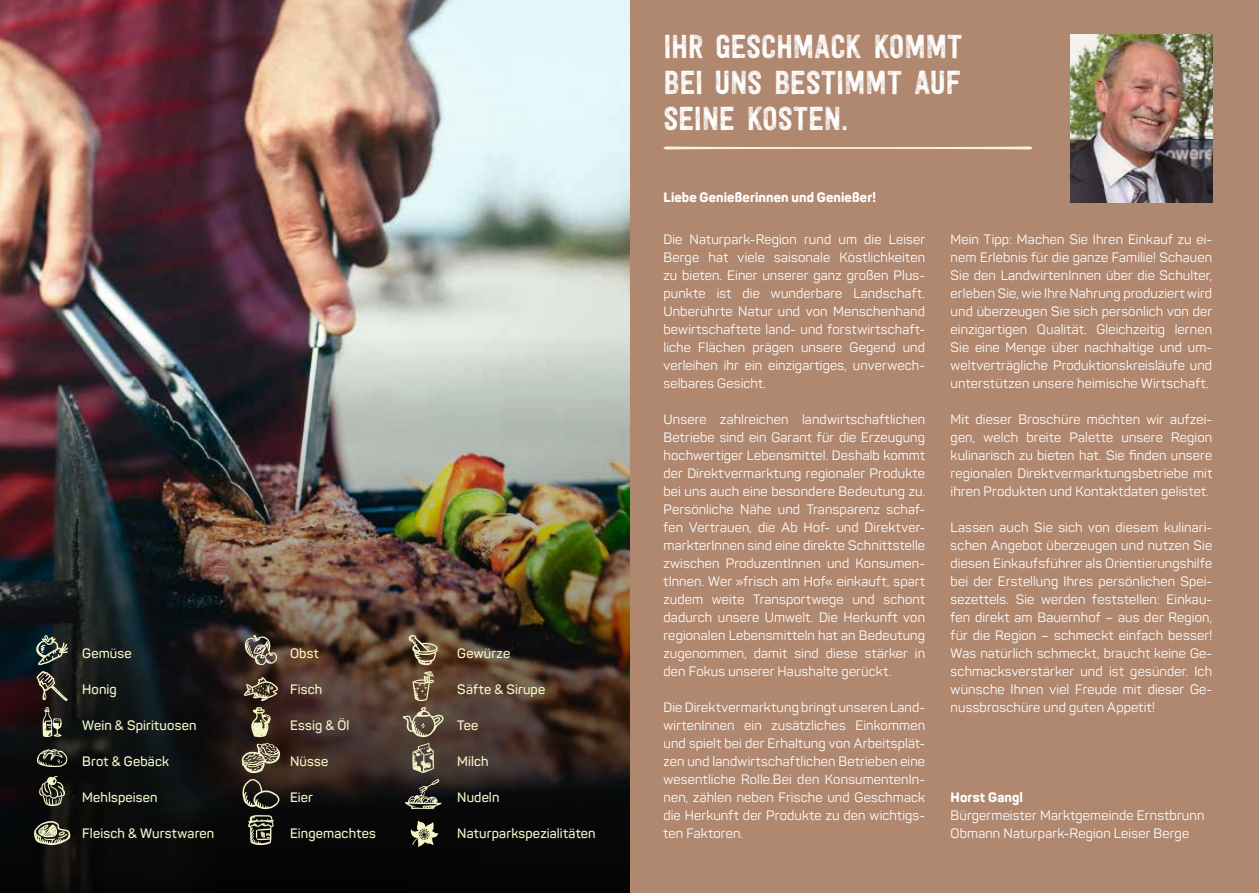
<style>
.page{position:relative;width:1259px;height:893px;background:#b0876f}
.page>*{position:absolute;margin:0;border:0;box-sizing:border-box;transform-origin:0 0}
.t1{font:33px/36px "Festivo LC Wood";letter-spacing:-.015em;color:#fff;text-align:justify}
.t2{font:13.5px/18px "Panton";letter-spacing:.01em;color:#fff;text-align:justify}
.t3{font:600 13.5px "Panton";letter-spacing:.01em;color:#f6f6c9}
.t4{font:800 13.5px "Panton";letter-spacing:.01em;color:#fff}
</style>
<div class="page">
<svg style="left:663px;top:146px;width:369px;height:4px"></svg>
<img style="left:1070px;top:34px;width:142px;height:168px">
<img style="left:0;top:0;width:629px;height:334px">
<img style="left:0;top:334px;width:629px;height:559px">
<svg style="left:39px;top:776px;width:26px;height:30px"></svg>
<svg style="left:36px;top:635px;width:32px;height:30px"></svg>
<svg style="left:36px;top:671px;width:32px;height:30px"></svg>
<svg style="left:43px;top:707px;width:19px;height:30px"></svg>
<svg style="left:37px;top:749px;width:30px;height:18px"></svg>
<svg style="left:244px;top:677px;width:34px;height:24px"></svg>
<svg style="left:34px;top:821px;width:36px;height:24px"></svg>
<svg style="left:251px;top:707px;width:20px;height:30px"></svg>
<svg style="left:242px;top:779px;width:37px;height:30px"></svg>
<svg style="left:242px;top:743px;width:38px;height:30px"></svg>
<svg style="left:412px;top:743px;width:22px;height:30px"></svg>
<svg style="left:248px;top:815px;width:26px;height:30px"></svg>
<svg style="left:403px;top:707px;width:40px;height:30px"></svg>
<svg style="left:409px;top:635px;width:29px;height:30px"></svg>
<svg style="left:412px;top:671px;width:22px;height:30px"></svg>
<svg style="left:245px;top:635px;width:32px;height:30px"></svg>
<svg style="left:405px;top:779px;width:36px;height:30px"></svg>
<svg style="left:411px;top:821px;width:27px;height:26px"></svg>
<p class="t3" style="left:82px;top:645px;width:51px">Gemüse</p>
<p class="t3" style="left:82px;top:681px;width:36px">Honig</p>
<p class="t3" style="left:82px;top:717px;width:116px">Wein &amp; Spirituosen</p>
<p class="t3" style="left:82px;top:753px;width:88px">Brot &amp; Gebäck</p>
<p class="t3" style="left:82px;top:789px;width:77px">Mehlspeisen</p>
<p class="t3" style="left:82px;top:825px;width:134px">Fleisch &amp; Wurstwaren</p>
<p class="t3" style="left:290px;top:645px;width:30px">Obst</p>
<p class="t3" style="left:290px;top:681px;width:34px">Fisch</p>
<p class="t3" style="left:290px;top:717px;width:61px">Essig &amp; Öl</p>
<p class="t3" style="left:290px;top:753px;width:40px">Nüsse</p>
<p class="t3" style="left:290px;top:789px;width:24px">Eier</p>
<p class="t3" style="left:290px;top:825px;width:87px">Eingemachtes</p>
<p class="t3" style="left:457px;top:645px;width:54px">Gewürze</p>
<p class="t3" style="left:457px;top:681px;width:90px">Säfte &amp; Sirupe</p>
<p class="t3" style="left:457px;top:717px;width:23px">Tee</p>
<p class="t3" style="left:457px;top:753px;width:33px">Milch</p>
<p class="t3" style="left:457px;top:789px;width:44px">Nudeln</p>
<p class="t3" style="left:457px;top:825px;width:140px">Naturparkspezialitäten</p>
<h1 class="t1" style="left:663px;top:28px;width:300px">IHR GESCHMACK KOMMT BEI UNS BESTIMMT AUF SEINE KOSTEN.</h1>
<p class="t4" style="left:663px;top:189px;width:214px">Liebe Genießerinnen und Genießer!</p>
<p class="t2" style="left:663px;top:230px;width:263px">Die Naturpark-Region rund um die Leiser Berge hat viele saisonale Köstlichkeiten zu bieten. Einer unserer ganz großen Plus&shy;punkte ist die wunderbare Landschaft.<br>Unberührte Natur und von Menschenhand bewirtschaftete land- und forstwirtschaft&shy;liche Flächen prägen unsere Gegend und verleihen ihr ein einzigartiges, unverwech&shy;selbares Gesicht.</p>
<p class="t2" style="left:663px;top:410px;width:263px">Unsere zahlreichen landwirtschaftlichen Betriebe sind ein Garant für die Erzeugung hochwertiger Lebensmittel. Deshalb kommt der Direktvermarktung regionaler Produkte bei uns auch eine besondere Bedeutung zu.<br>Persönliche Nähe und Transparenz schaf&shy;fen Vertrauen, die Ab Hof- und Direktver&shy;markterInnen sind eine direkte Schnittstelle zwischen ProduzentInnen und Konsumen&shy;tInnen. Wer »frisch am Hof« einkauft, spart zudem weite Transportwege und schont dadurch unsere Umwelt. Die Herkunft von regionalen Lebensmitteln hat an Bedeutung zugenommen, damit sind diese stärker in den Fokus unserer Haushalte gerückt.</p>
<p class="t2" style="left:663px;top:698px;width:263px">Die Direktvermarktung bringt unseren Land&shy;wirtenInnen ein zusätzliches Einkommen und spielt bei der Erhaltung von Arbeitsplät&shy;zen und landwirtschaftlichen Betrieben eine wesentliche Rolle.Bei den KonsumentenIn&shy;nen, zählen neben Frische und Geschmack die Herkunft der Produkte zu den wichtigs&shy;ten Faktoren.</p>
<p class="t2" style="left:950px;top:230px;width:263px">Mein Tipp: Machen Sie Ihren Einkauf zu ei&shy;nem Erlebnis für die ganze Familie! Schauen Sie den LandwirtenInnen über die Schulter, erleben Sie, wie Ihre Nahrung produziert wird und überzeugen Sie sich persönlich von der einzigartigen Qualität. Gleichzeitig lernen Sie eine Menge über nachhaltige und um&shy;weltverträgliche Produktionskreisläufe und unterstützen unsere heimische Wirtschaft.</p>
<p class="t2" style="left:950px;top:410px;width:263px">Mit dieser Broschüre möchten wir aufzei&shy;gen, welch breite Palette unsere Region kulinarisch zu bieten hat. Sie finden unsere regionalen Direktvermarktungsbetriebe mit ihren Produkten und Kontaktdaten gelistet.</p>
<p class="t2" style="left:950px;top:518px;width:263px">Lassen auch Sie sich von diesem kulinari&shy;schen Angebot überzeugen und nutzen Sie diesen Einkaufsführer als Orientierungshilfe bei der Erstellung Ihres persönlichen Spei&shy;sezettels. Sie werden feststellen: Einkau&shy;fen direkt am Bauernhof – aus der Region, für die Region – schmeckt einfach besser!<br>Was natürlich schmeckt, braucht keine Ge&shy;schmacksverstärker und ist gesünder. Ich wünsche Ihnen viel Freude mit dieser Ge&shy;nussbroschüre und guten Appetit!</p>
<p class="t4" style="left:950px;top:788px;width:74px">Horst Gangl</p>
<p class="t2" style="left:950px;top:806px;width:255px">Bürgermeister Marktgemeinde Ernstbrunn<br>Obmann Naturpark-Region Leiser Berge</p>
</div>
